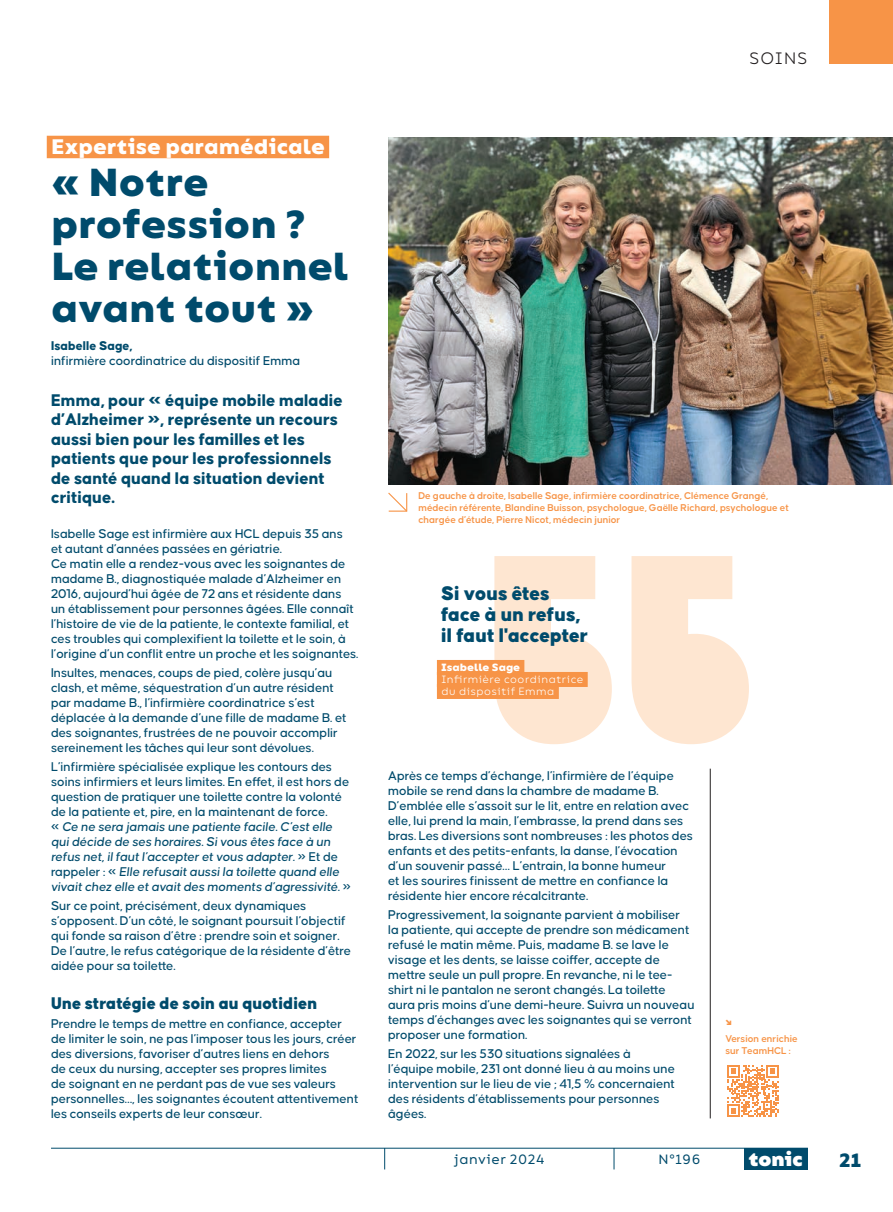
<style>
.page{position:relative;width:893px;height:1212px;background:#fff}
.page>*{position:absolute;margin:0;border:0;box-sizing:border-box;transform-origin:0 0}
.t1{font:700 39px/42px "Bion";color:#004b6c}
.t2{font:900 21px/21px "Causten";color:#004b6c}
.t3{font:700 21px "Bion";color:#fff}
.t4{font:800 19.2px "Bion";color:#fff}
.t5{font:700 19.2px "Bion";color:#004b6c}
.t6{font:800 18px/19.5px "Causten";color:#004b6c}
.t7{font:900 18px "Causten";color:#004b6c}
.t8{font:16.5px "Bion";color:#231f20}
.t9{font:500 13.5px/15px "Causten";color:#004b6c}
.t10{font:italic 500 13.5px/15px "Causten";color:#004b6c}
.t11{font:13.5px "Bion";color:#004b6c}
.t12{font:800 13.5px "Causten";color:#004b6c}
.t13{font:600 10.5px/12px "Causten";color:#f79447}
.t14{font:10.5px/12px "Bion";color:#fff}
.t15{font:700 10.5px "Bion";color:#fff}
.t16{font:900 10.5px "Causten";color:#f79447}
.s1{font-style:normal}
</style>
<div class="page">
<img style="left:388px;top:137px;width:505px;height:347px">
<div style="left:47px;top:136px;width:282px;height:22px;background:#f79447"></div>
<hr style="left:710px;top:769px;width:1px;height:349px;background:#231f20">
<svg style="left:494px;top:556px;width:255px;height:188px;fill:#fee6d1"></svg>
<div style="left:437px;top:660px;width:87px;height:15px;background:#f79447"></div>
<div style="left:437px;top:672px;width:151px;height:15px;background:#f79447"></div>
<div style="left:437px;top:684px;width:122px;height:15px;background:#f79447"></div>
<svg style="left:388px;top:492px;width:20px;height:20px"></svg>
<svg style="left:727px;top:1065px;width:52px;height:52px"></svg>
<hr style="left:51px;top:1148px;width:757px;height:1px;background:#004b6c">
<div style="left:744px;top:1148px;width:64px;height:21px;background:#004b6c"></div>
<svg style="left:384px;top:1148px;width:1px;height:21px"></svg>
<svg style="left:614px;top:1148px;width:1px;height:21px"></svg>
<div style="left:829px;top:0;width:64px;height:64px;background:#f79447"></div>
<h2 class="t3" style="left:51px;top:135px;width:275px">Expertise paramédicale</h2>
<h1 class="t1" style="left:51px;top:163px;width:299px">« Notre profession ?<br>Le relationnel avant tout »</h1>
<p class="t12" style="left:51px;top:338px;width:83px">Isabelle Sage,</p>
<p class="t9" style="left:51px;top:353px;width:251px">infirmière coordinatrice du dispositif Emma</p>
<h3 class="t6" style="left:51px;top:390px;width:293px">Emma, pour « équipe mobile maladie d’Alzheimer », représente un recours aussi bien pour les familles et les patients que pour les professionnels de santé quand la situation devient critique.</h3>
<p class="t9" style="left:51px;top:525px;width:309px">Isabelle Sage est infirmière aux HCL depuis 35 ans<br>et autant d’années passées en gériatrie.<br>Ce matin elle a rendez-vous avec les soignantes de madame B., diagnostiquée malade d’Alzheimer en 2016, aujourd’hui âgée de 72 ans et résidente dans un établissement pour personnes âgées. Elle connaît l’histoire de vie de la patiente, le contexte familial, et ces troubles qui complexifient la toilette et le soin, à l’origine d’un conflit entre un proche et les soignantes.</p>
<p class="t9" style="left:51px;top:665px;width:297px">Insultes, menaces, coups de pied, colère jusqu’au clash, et même, séquestration d’un autre résident par madame B., l’infirmière coordinatrice s’est déplacée à la demande d’une fille de madame B. et des soignantes, frustrées de ne pouvoir accomplir sereinement les tâches qui leur sont dévolues.</p>
<p class="t10" style="left:51px;top:759px;width:301px"><span class="s1">L’infirmière spécialisée explique les contours des soins infirmiers et leurs limites. En effet, il est hors de question de pratiquer une toilette contre la volonté de la patiente et, pire, en la maintenant de force.<br>«</span> Ce ne sera jamais une patiente facile. C’est elle qui décide de ses horaires. Si vous êtes face à un refus net, il faut l’accepter et vous adapter. <span class="s1">» Et de rappeler : «</span> Elle refusait aussi la toilette quand elle vivait chez elle et avait des moments d’agressivité. <span class="s1">»</span></p>
<p class="t9" style="left:51px;top:898px;width:301px">Sur ce point, précisément, deux dynamiques s’opposent. D’un côté, le soignant poursuit l’objectif qui fonde sa raison d’être : prendre soin et soigner.<br>De l’autre, le refus catégorique de la résidente d’être aidée pour sa toilette.</p>
<h3 class="t7" style="left:51px;top:993px;width:268px">Une stratégie de soin au quotidien</h3>
<p class="t9" style="left:51px;top:1016px;width:309px">Prendre le temps de mettre en confiance, accepter de limiter le soin, ne pas l’imposer tous les jours, créer des diversions, favoriser d’autres liens en dehors<br>de ceux du nursing, accepter ses propres limites<br>de soignant en ne perdant pas de vue ses valeurs personnelles…, les soignantes écoutent attentivement les conseils experts de leur consœur.</p>
<p class="t8" style="left:749px;top:49px;width:61px">SOINS</p>
<p class="t13" style="left:418px;top:490px;width:372px">De gauche à droite, Isabelle Sage, infirmière coordinatrice, Clémence Grangé, médecin référente, Blandine Buisson, psychologue, Gaëlle Richard, psychologue et chargée d’étude, Pierre Nicot, médecin junior</p>
<h2 class="t2" style="left:441px;top:582px;width:148px">Si vous êtes face à un refus, il faut l'accepter</h2>
<p class="t15" style="left:441px;top:661px;width:80px">Isabelle Sage</p>
<p class="t14" style="left:441px;top:673px;width:144px">Infirmière coordinatrice du dispositif Emma</p>
<p class="t9" style="left:388px;top:768px;width:306px">Après ce temps d’échange, l’infirmière de l’équipe mobile se rend dans la chambre de madame B.<br>D’emblée elle s’assoit sur le lit, entre en relation avec elle, lui prend la main, l’embrasse, la prend dans ses bras. Les diversions sont nombreuses : les photos des enfants et des petits-enfants, la danse, l’évocation d’un souvenir passé… L’entrain, la bonne humeur<br>et les sourires finissent de mettre en confiance la résidente hier encore récalcitrante.</p>
<p class="t9" style="left:388px;top:907px;width:308px">Progressivement, la soignante parvient à mobiliser<br>la patiente, qui accepte de prendre son médicament refusé le matin même. Puis, madame B. se lave le visage et les dents, se laisse coiffer, accepte de mettre seule un pull propre. En revanche, ni le tee&shy;shirt ni le pantalon ne seront changés. La toilette aura pris moins d’une demi-heure. Suivra un nouveau temps d’échanges avec les soignantes qui se verront proposer une formation.</p>
<p class="t9" style="left:388px;top:1046px;width:288px">En 2022, sur les 530 situations signalées à l’équipe mobile, 231 ont donné lieu à au moins une intervention sur le lieu de vie ; 41,5 % concernaient des résidents d’établissements pour personnes âgées.</p>
<p class="t11" style="left:454px;top:1152px;width:92px">janvier 2024</p>
<p class="t11" style="left:658px;top:1152px;width:44px">N°196</p>
<h3 class="t4" style="left:748px;top:1148px;width:56px">tonic</h3>
<h3 class="t5" style="left:839px;top:1149px;width:24px">21</h3>
<p class="t16" style="left:725px;top:1016px;width:8px">↘</p>
<p class="t13" style="left:725px;top:1032px;width:74px">Version enrichie sur TeamHCL :</p>
</div>
